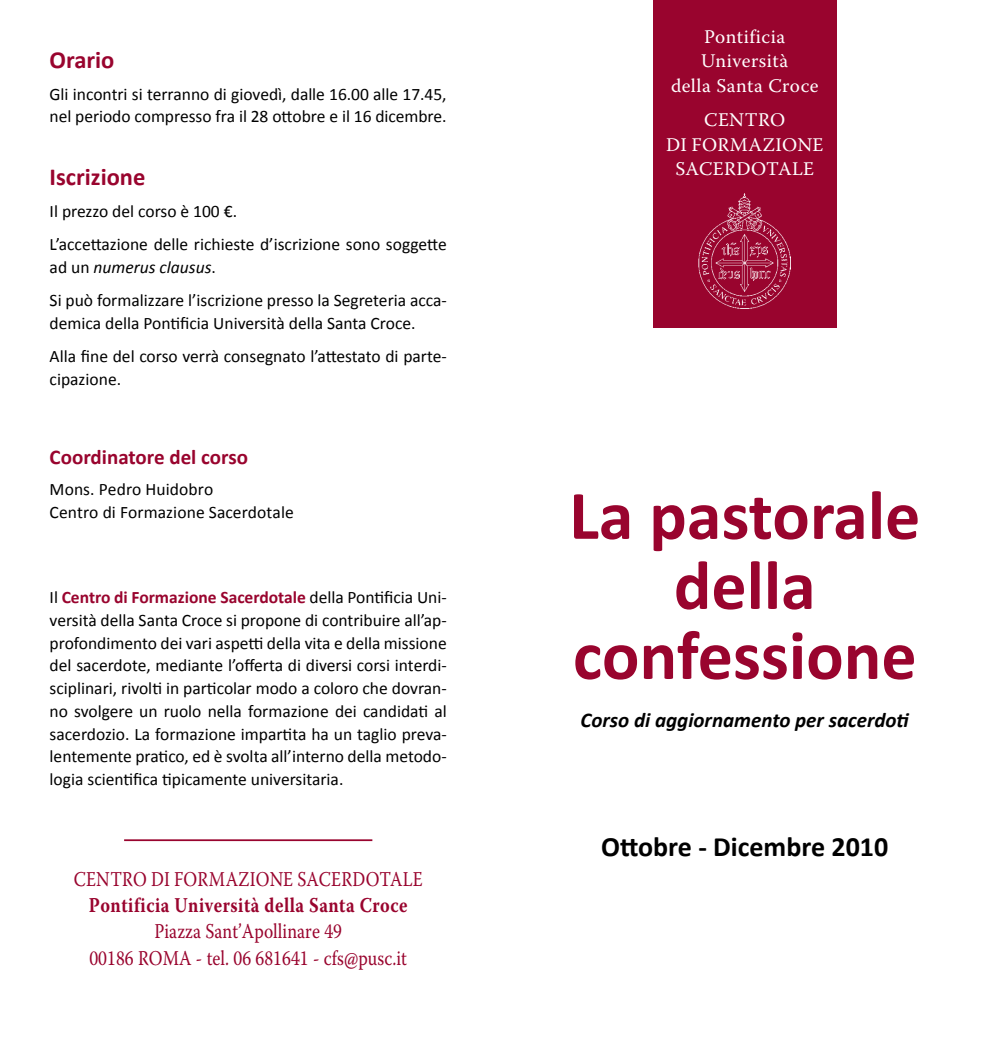
<style>
.page{position:relative;width:993px;height:1042px;background:#fff}
.page>*{position:absolute;margin:0;border:0;box-sizing:border-box;transform-origin:0 0}
.t1{font:700 70px/70px "Calibri";color:#99042e;text-align:center}
.t2{font:700 28px "Calibri";color:#000}
.t3{font:700 24.5px "Calibri";color:#99042e}
.t4{font:21px "Warnock Pro";letter-spacing:.005em;color:#99042e;scale:.83 1}
.t5{font:700 21px "Warnock Pro";letter-spacing:.03em;color:#99042e;scale:.83 1}
.t6{font:italic 700 21px "Calibri";color:#000}
.t7{font:700 21px "Calibri";color:#99042e}
.t8{font:19.25px/24.5px "Warnock Pro";letter-spacing:.015em;color:#fff;text-align:center}
.t9{font:17.5px/22.8px "Calibri";color:#000}
.s1{font-style:italic}
.s2{font-weight:700;color:#99042e}
</style>
<div class="page">
<div style="left:652px;top:0;width:184px;height:327px;background:#99042e"></div>
<hr style="left:124px;top:839px;width:248px;height:2px;background:#99042e">
<img style="left:698px;top:193px;width:92px;height:115px">
<h3 class="t3" style="left:50px;top:45px;width:66px">Orario</h3>
<p class="t9" style="left:50px;top:81px;width:398px">Gli incontri si terranno di giovedì, dalle 16.00 alle 17.45, nel periodo compresso fra il 28 ottobre e il 16 dicembre.</p>
<h3 class="t3" style="left:50px;top:162px;width:97px">Iscrizione</h3>
<p class="t9" style="left:50px;top:193px;width:398px;line-height:33.2px">Il prezzo del corso è 100 €.<br>L’accettazione delle richieste d’iscrizione sono soggette</p>
<p class="t9" style="left:50px;top:249px;width:398px;line-height:33.2px">ad un <span class="s1">numerus clausus</span>.<br>Si può formalizzare l’iscrizione presso la Segreteria acca-</p>
<p class="t9" style="left:50px;top:305px;width:398px;line-height:33.2px">demica della Pontificia Università della Santa Croce.<br>Alla fine del corso verrà consegnato l’attestato di parte-</p>
<p class="t9" style="left:50px;top:367px;width:73px">cipazione.</p>
<p class="t7" style="left:50px;top:443px;width:200px">Coordinatore del corso</p>
<p class="t9" style="left:50px;top:477px;width:245px">Mons. Pedro Huidobro<br>Centro di Formazione Sacerdotale</p>
<p class="t9" style="left:50px;top:585px;width:398px;text-align:justify">Il <span class="s2">Centro di Formazione Sacerdotale</span> della Pontificia Uni&shy;versità della Santa Croce si propone di contribuire all’ap&shy;profondimento dei vari aspetti della vita e della missione del sacerdote, mediante l’offerta di diversi corsi interdi&shy;sciplinari, rivolti in particolar modo a coloro che dovran&shy;no svolgere un ruolo nella formazione dei candidati al sacerdozio. La formazione impartita ha un taglio preva&shy;lentemente pratico, ed è svolta all’interno della metodo&shy;logia scientifica tipicamente universitaria.</p>
<p class="t4" style="left:74px;top:866px;width:31px">CENTRO</p>
<p class="t4" style="left:151px;top:866px;width:44px">DI FORMAZIONE</p>
<p class="t4" style="left:297px;top:866px;width:56px">SACERDOTALE</p>
<p class="t5" style="left:89px;top:892px;width:385px">Pontificia Università della Santa Croce</p>
<p class="t4" style="left:154px;top:918px;width:227px">Piazza Sant’Apollinare 49</p>
<p class="t4" style="left:89px;top:945px;width:76px">00186 ROMA</p>
<p class="t4" style="left:196px;top:945px;width:256px">- tel. 06 681641 - cfs@pusc.it</p>
<p class="t8" style="left:670px;top:24px;width:149px">Pontificia<br>Università<br>della Santa Croce</p>
<p class="t8" style="left:666px;top:107px;width:159px">Centro<br>di formazione sacerdotale</p>
<h1 class="t1" style="left:569px;top:477px;width:352px">La pastorale della confessione</h1>
<p class="t6" style="left:580px;top:707px;width:330px">Corso di aggiornamento per sacerdoti</p>
<h2 class="t2" style="left:601px;top:829px;width:289px">Ottobre - Dicembre 2010</h2>
</div>
